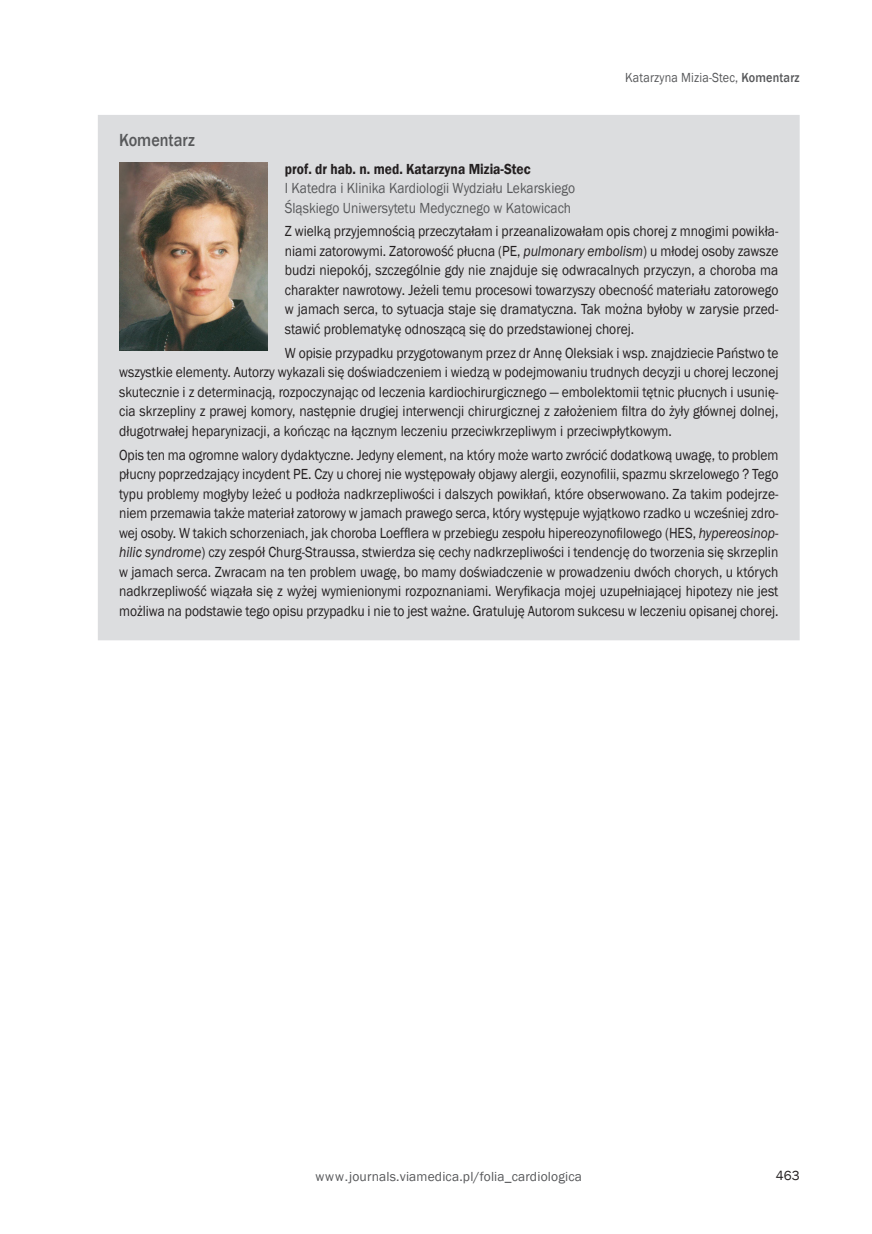
<style>
.page{position:relative;width:872px;height:1234px;background:#fff}
.page>*{position:absolute;margin:0;border:0;box-sizing:border-box;transform-origin:0 0}
._04A_Streszczenie_ty{font:500 18px "Franklin Gothic";color:#57585a;scale:.9 1}
._04B_Streszczenie{font:15px/19.5px "Franklin Gothic";color:#231f20;text-align:justify;scale:.9 1}
._04D_Komentarz_adres{font:15px/19.5px "Franklin Gothic";color:#57585a;scale:.9 1}
._04C_Komentarz_autor{font:600 15px "Franklin Gothic";color:#231f20;scale:.9 1}
.t1{font:13.5px "Franklin Gothic";letter-spacing:.01em;color:#57585a}
.t2{font:13.5px "Franklin Gothic";letter-spacing:.01em;color:#57585a;scale:.9 1}
.t3{font:13.5px "Franklin Gothic";color:#231f20}
.s1{font-weight:500}
.s2{font-style:italic}
</style>
<div class="page">
<div style="left:98px;top:115px;width:701px;height:525px;background:#dcdddf"></div>
<img style="left:119px;top:162px;width:149px;height:188px">
<p class="_04A_Streszczenie_ty" style="left:119px;top:128px;width:86px">Komentarz</p>
<p class="t2" style="left:625px;top:69px;width:195px">Katarzyna Mizia-Stec, <span class="s1">Komentarz</span></p>
<p class="_04C_Komentarz_autor" style="left:285px;top:159px;width:274px">prof. dr hab. n. med. Katarzyna Mizia-Stec</p>
<p class="_04D_Komentarz_adres" style="left:285px;top:179px;width:324px">I Katedra i Klinika Kardiologii Wydziału Lekarskiego<br>Śląskiego Uniwersytetu Medycznego w Katowicach</p>
<p class="_04B_Streszczenie" style="left:285px;top:222px;width:550px">Z wielką przyjemnością przeczytałam i przeanalizowałam opis chorej z mnogimi powikła&shy;niami zatorowymi. Zatorowość płucna (PE, <span class="s2">pulmonary embolism</span>) u młodej osoby zawsze budzi niepokój, szczególnie gdy nie znajduje się odwracalnych przyczyn, a choroba ma charakter nawrotowy. Jeżeli temu procesowi towarzyszy obecność materiału zatorowego w jamach serca, to sytuacja staje się dramatyczna. Tak można byłoby w zarysie przed&shy;stawić problematykę odnoszącą się do przedstawionej chorej.</p>
<p class="_04B_Streszczenie" style="left:119px;top:343px;width:734px;text-indent:166px">W opisie przypadku przygotowanym przez dr Annę Oleksiak i wsp. znajdziecie Państwo te wszystkie elementy. Autorzy wykazali się doświadczeniem i wiedzą w podejmowaniu trudnych decyzji u chorej leczonej skutecznie i z determinacją, rozpoczynając od leczenia kardiochirurgicznego — embolektomii tętnic płucnych i usunię&shy;cia skrzepliny z prawej komory, następnie drugiej interwencji chirurgicznej z założeniem filtra do żyły głównej dolnej, długotrwałej heparynizacji, a kończąc na łącznym leczeniu przeciwkrzepliwym i przeciwpłytkowym.</p>
<p class="_04B_Streszczenie" style="left:119px;top:445px;width:734px">Opis ten ma ogromne walory dydaktyczne. Jedyny element, na który może warto zwrócić dodatkową uwagę, to problem płucny poprzedzający incydent PE. Czy u chorej nie występowały objawy alergii, eozynofilii, spazmu skrzelowego ? Tego typu problemy mogłyby leżeć u podłoża nadkrzepliwości i dalszych powikłań, które obserwowano. Za takim podejrze&shy;niem przemawia także materiał zatorowy w jamach prawego serca, który występuje wyjątkowo rzadko u wcześniej zdro&shy;wej osoby. W takich schorzeniach, jak choroba Loefflera w przebiegu zespołu hipereozynofilowego (HES, <span class="s2">hypereosinop&shy;hilic syndrome</span>) czy zespół Churg-Straussa, stwierdza się cechy nadkrzepliwości i tendencję do tworzenia się skrzeplin w jamach serca. Zwracam na ten problem uwagę, bo mamy doświadczenie w prowadzeniu dwóch chorych, u których nadkrzepliwość wiązała się z wyżej wymienionymi rozpoznaniami. Weryfikacja mojej uzupełniającej hipotezy nie jest możliwa na podstawie tego opisu przypadku i nie to jest ważne. Gratuluję Autorom sukcesu w leczeniu opisanej chorej.</p>
<p class="t1" style="left:315px;top:1168px;width:268px">www.journals.viamedica.pl/folia_cardiologica</p>
<p class="t3" style="left:776px;top:1166px;width:25px">463</p>
</div>
